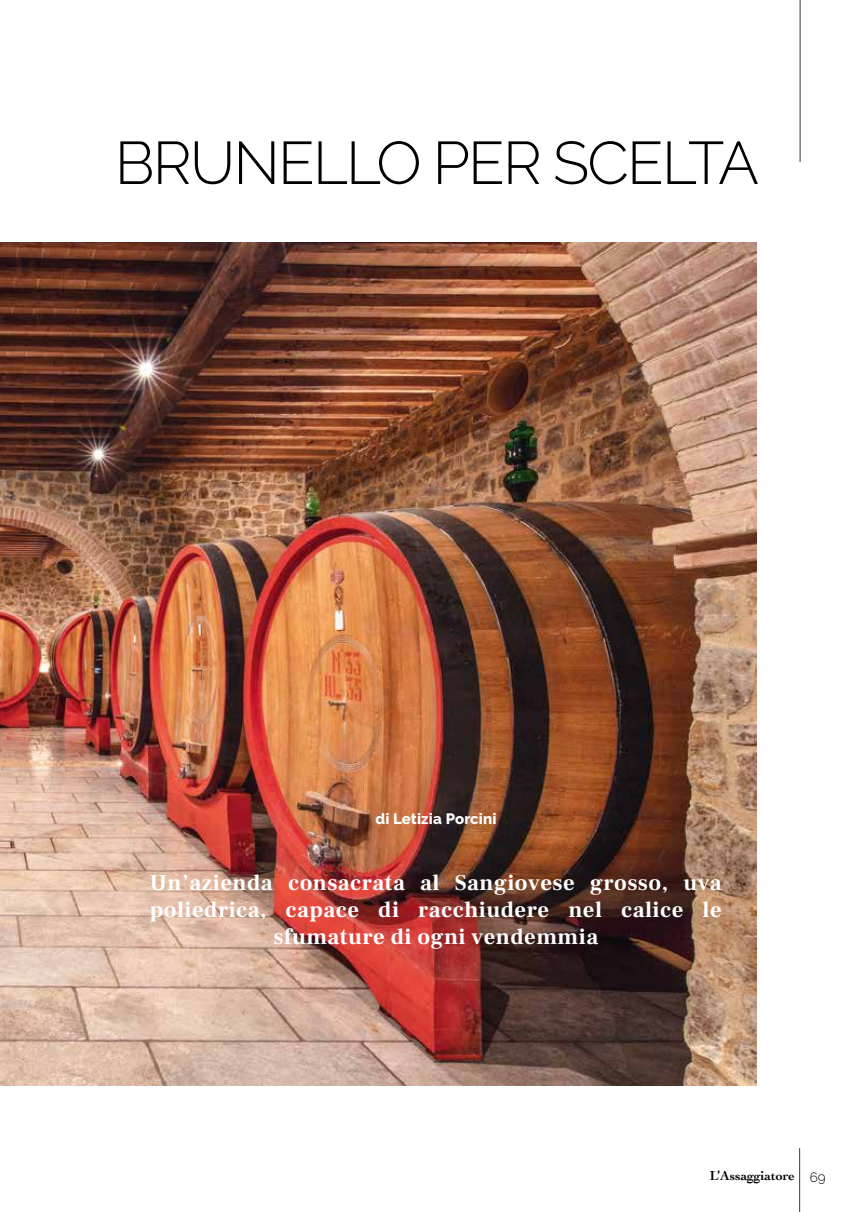
<style>
.page{position:relative;width:842px;height:1212px;background:#fff}
.page>*{position:absolute;margin:0;border:0;box-sizing:border-box;transform-origin:0 0}
.t1{font:300 60px "Raleway";letter-spacing:-.03em;color:#000}
.t2{font:22.5px/27px "Frank Ruhl Libre";letter-spacing:.02em;color:#fff;text-align:center}
.t3{font:800 15px "Raleway";letter-spacing:.01em;color:#fff}
.t4{font:700 13.5px "Cochin";color:#000}
.s1{font-family:"Raleway";font-weight:300}
</style>
<div class="page">
<hr style="left:799px;top:1148px;width:1px;height:64px;background:#000">
<hr style="left:799px;top:0;width:2px;height:162px;background:#000">
<img style="left:0;top:242px;width:757px;height:843px">
<h1 class="t1" style="left:115px;top:128px;width:645px">BRUNELLO PER SCELTA</h1>
<p class="t3" style="left:375px;top:810px;width:122px">di Letizia Porcini</p>
<p class="t2" style="left:150px;top:869px;width:573px">Un’azienda consacrata al Sangiovese grosso, uva poliedrica, capace di racchiudere nel calice le sfumature di ogni vendemmia</p>
<p class="t4" style="left:710px;top:1166px;width:117px">L’Assaggiatore <span class="s1">69</span></p>
</div>
